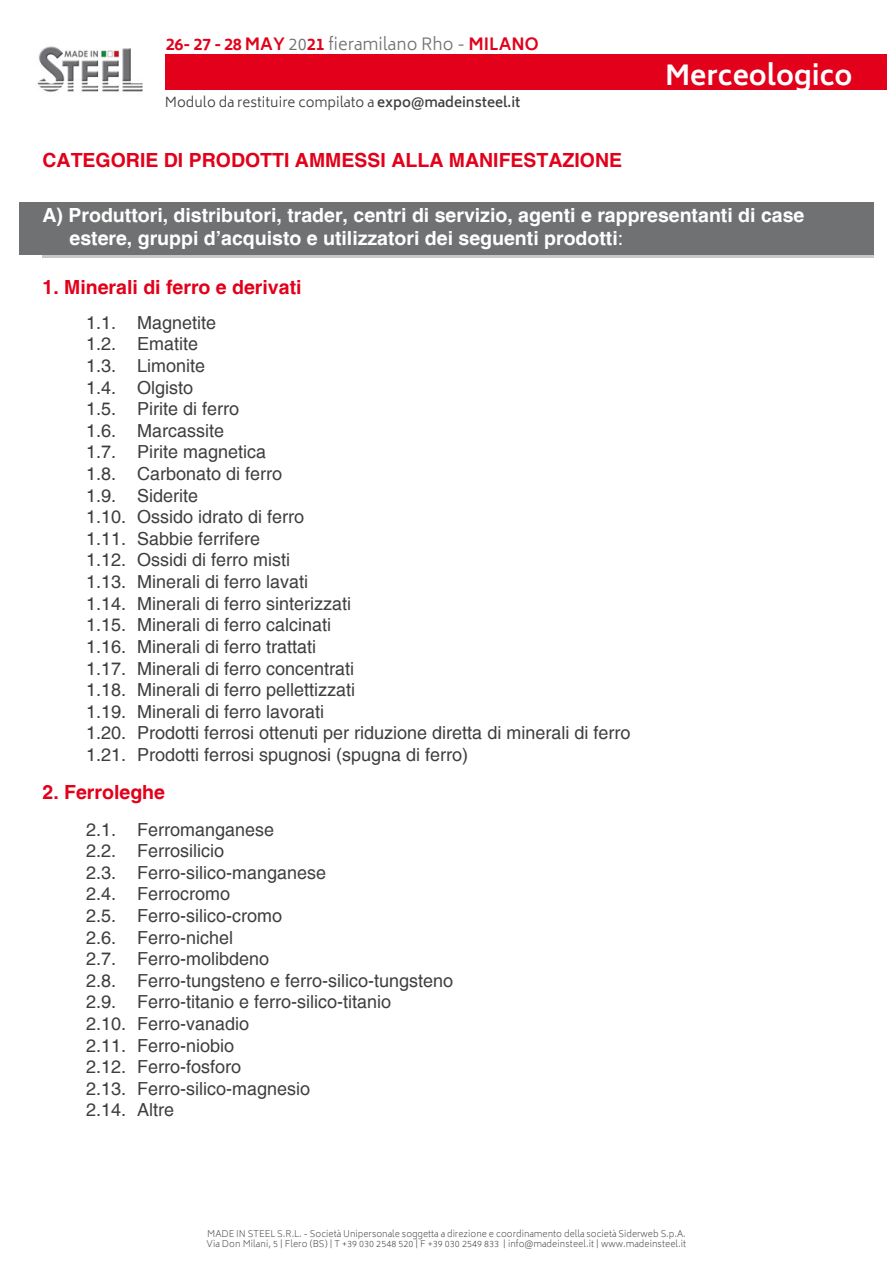
<style>
.page{position:relative;width:893px;height:1263px;background:#fff}
.page>*{position:absolute;margin:0;border:0;box-sizing:border-box;transform-origin:0 0}
.t1{font:700 27px "Biryani";color:#fff}
.t2{font:700 19.5px/23.4px "Helvetica";color:#fff}
.t3{font:700 19.5px "Helvetica";color:#e2001a}
.t4{font:18px/21.6px "Helvetica";color:#3e3d40}
.t5{font:700 16.5px "Biryani";color:#e2001a}
.t6{font:300 13.5px "Biryani";color:#3e3d40}
.t7{font:200 9px/10.5px "Biryani";color:#3e3d40}
.s1{font-weight:300;color:#707173}
.s2{font-weight:600}
.s3{font-weight:400}
</style>
<div class="page">
<svg style="left:43px;top:254px;width:831px;height:4px;background:#b0b1b2"></svg>
<div style="left:19px;top:202px;width:855px;height:52px;background:#707172"></div>
<img style="left:37px;top:46px;width:106px;height:46px">
<div style="left:165px;top:54px;width:722px;height:35px;background:#e2001a"></div>
<p class="t5" style="left:166px;top:35px;width:374px">26- 27 - 28 MAY <span class="s1">20</span>21 <span class="s1">fieramilano Rho -</span> MILANO</p>
<p class="t6" style="left:165px;top:95px;width:357px">Modulo da restituire compilato a <span class="s2">expo@madeinsteel.it</span></p>
<h1 class="t1" style="left:665px;top:60px;width:189px">Merceologico</h1>
<p class="t3" style="left:43px;top:148px;width:581px">CATEGORIE DI PRODOTTI AMMESSI ALLA MANIFESTAZIONE</p>
<p class="t2" style="left:70px;top:204px;width:736px;text-indent:-27px">A) Produttori, distributori, trader, centri di servizio, agenti e rappresentanti di case estere, gruppi d’acquisto e utilizzatori dei seguenti prodotti<span class="s3">:</span></p>
<p class="t3" style="left:43px;top:275px;width:261px">1. Minerali di ferro e derivati</p>
<p class="t4" style="left:86px;top:312px;width:546px">1.1. Magnetite<br>1.2. Ematite<br>1.3. Limonite<br>1.4. Olgisto<br>1.5. Pirite di ferro<br>1.6. Marcassite<br>1.7. Pirite magnetica<br>1.8. Carbonato di ferro<br>1.9. Siderite<br>1.10. Ossido idrato di ferro<br>1.11. Sabbie ferrifere<br>1.12. Ossidi di ferro misti<br>1.13. Minerali di ferro lavati<br>1.14. Minerali di ferro sinterizzati<br>1.15. Minerali di ferro calcinati<br>1.16. Minerali di ferro trattati<br>1.17. Minerali di ferro concentrati<br>1.18. Minerali di ferro pellettizzati<br>1.19. Minerali di ferro lavorati<br>1.20. Prodotti ferrosi ottenuti per riduzione diretta di minerali di ferro<br>1.21. Prodotti ferrosi spugnosi (spugna di ferro)</p>
<p class="t3" style="left:43px;top:781px;width:124px">2. Ferroleghe</p>
<p class="t4" style="left:86px;top:819px;width:369px">2.1. Ferromanganese<br>2.2. Ferrosilicio<br>2.3. Ferro-silico-manganese<br>2.4. Ferrocromo<br>2.5. Ferro-silico-cromo<br>2.6. Ferro-nichel<br>2.7. Ferro-molibdeno<br>2.8. Ferro-tungsteno e ferro-silico-tungsteno<br>2.9. Ferro-titanio e ferro-silico-titanio<br>2.10. Ferro-vanadio<br>2.11. Ferro-niobio<br>2.12. Ferro-fosforo<br>2.13. Ferro-silico-magnesio<br>2.14. Altre</p>
<p class="t7" style="left:207px;top:1228px;width:481px">MADE IN STEEL S.R.L. - Società Unipersonale soggetta a direzione e coordinamento della società Siderweb S.p.A.<br>Via Don Milani, 5 | Flero (BS) | T +39 030 2548 520 | F +39 030 2549 833 | info@madeinsteel.it | www.madeinsteel.it</p>
</div>
